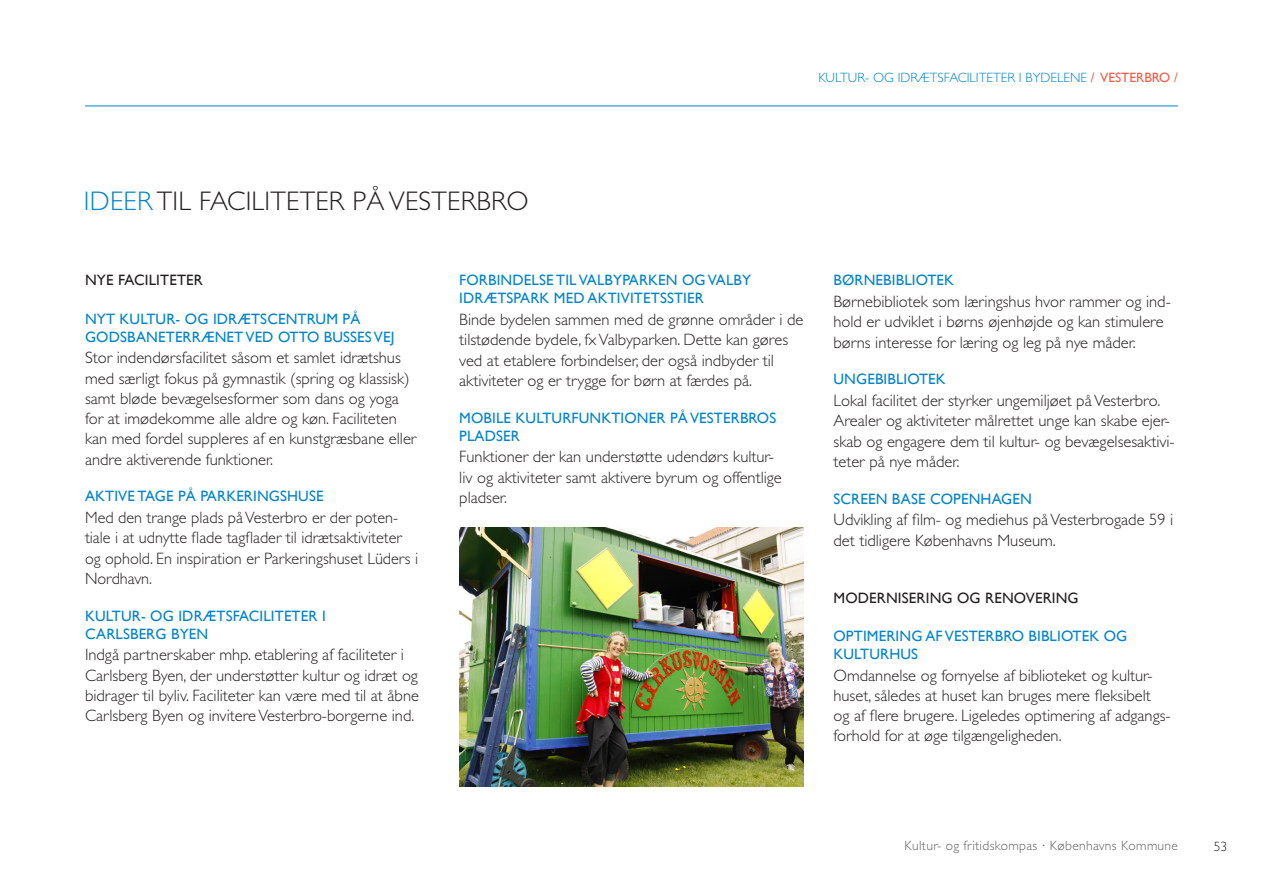
<style>
.page{position:relative;width:1263px;height:893px;background:#fff}
.page>*{position:absolute;margin:0;border:0;box-sizing:border-box;transform-origin:0 0}
.t1{font:300 27px "Gill Sans";letter-spacing:.01em;color:#231f20}
.t2{font:300 16.5px/20.2px "Gill Sans";color:#231f20}
.t3{font:15px/18px "Gill Sans";letter-spacing:.01em;color:#0084ca}
.t4{font:15px "Gill Sans";letter-spacing:.01em;color:#231f20}
.t5{font:300 13.5px "Gill Sans";color:#0084ca}
.t6{font:300 13.5px "Gill Sans";letter-spacing:.025em;color:#636366}
.t7{font:300 13.5px "Gill Sans";color:#231f20}
.s1{font-weight:400;color:#f15e4a}
.s2{color:#0084ca}
</style>
<div class="page">
<hr style="left:85px;top:106px;width:1093px;height:1px;background:#0084ca">
<img style="left:459px;top:527px;width:345px;height:259px">
<p class="t5" style="left:818px;top:70px;width:361px">KULTUR- OG IDRÆTSFACILITETER I BYDELENE <span class="s1">/ VESTERBRO /</span></p>
<h1 class="t1" style="left:84px;top:186px;width:446px"><span class="s2">IDEER</span> TIL FACILITETER PÅ VESTERBRO</h1>
<p class="t4" style="left:85px;top:274px;width:119px">NYE FACILITETER</p>
<p class="t3" style="left:85px;top:311px;width:311px">NYT KULTUR- OG IDRÆTSCENTRUM PÅ<br>GODSBANETERRÆNET VED OTTO BUSSES VEJ</p>
<p class="t2" style="left:85px;top:348px;width:333px">Stor indendørsfacilitet såsom et samlet idrætshus med særligt fokus på gymnastik (spring og klassisk) samt bløde bevægelsesformer som dans og yoga for at imødekomme alle aldre og køn. Faciliteten kan med fordel suppleres af en kunstgræsbane eller andre aktiverende funktioner.</p>
<p class="t3" style="left:85px;top:488px;width:240px">AKTIVE TAGE PÅ PARKERINGSHUSE</p>
<p class="t2" style="left:85px;top:507px;width:335px">Med den trange plads på Vesterbro er der poten&shy;tiale i at udnytte flade tagflader til idrætsaktiviteter og ophold. En inspiration er Parkeringshuset Lüders i Nordhavn.</p>
<p class="t3" style="left:85px;top:608px;width:242px">KULTUR- OG IDRÆTSFACILITETER I<br>CARLSBERG BYEN</p>
<p class="t2" style="left:85px;top:645px;width:335px">Indgå partnerskaber mhp. etablering af faciliteter i Carlsberg Byen, der understøtter kultur og idræt og bidrager til byliv. Faciliteter kan være med til at åbne Carlsberg Byen og invitere Vesterbro-borgerne ind.</p>
<p class="t3" style="left:459px;top:272px;width:293px">FORBINDELSE TIL VALBYPARKEN OG VALBY<br>IDRÆTSPARK MED AKTIVITETSSTIER</p>
<p class="t2" style="left:459px;top:309px;width:346px">Binde bydelen sammen med de grønne områder i de tilstødende bydele, fx Valbyparken. Dette kan gøres ved at etablere forbindelser, der også indbyder til aktiviteter og er trygge for børn at færdes på.</p>
<p class="t3" style="left:459px;top:410px;width:318px">MOBILE KULTURFUNKTIONER PÅ VESTERBROS<br>PLADSER</p>
<p class="t2" style="left:459px;top:447px;width:324px">Funktioner der kan understøtte udendørs kultur&shy;liv og aktiviteter samt aktivere byrum og offentlige pladser.</p>
<p class="t3" style="left:833px;top:272px;width:122px">BØRNEBIBLIOTEK</p>
<p class="t2" style="left:833px;top:291px;width:339px">Børnebibliotek som læringshus hvor rammer og ind&shy;hold er udviklet i børns øjenhøjde og kan stimulere børns interesse for læring og leg på nye måder.</p>
<p class="t3" style="left:833px;top:371px;width:114px">UNGEBIBLIOTEK</p>
<p class="t2" style="left:833px;top:390px;width:343px">Lokal facilitet der styrker ungemiljøet på Vesterbro.<br>Arealer og aktiviteter målrettet unge kan skabe ejer&shy;skab og engagere dem til kultur- og bevægelsesaktivi&shy;teter på nye måder.</p>
<p class="t3" style="left:833px;top:491px;width:200px">SCREEN BASE COPENHAGEN</p>
<p class="t2" style="left:833px;top:510px;width:341px">Udvikling af film- og mediehus på Vesterbrogade 59 i det tidligere Københavns Museum.</p>
<p class="t4" style="left:833px;top:591px;width:247px">MODERNISERING OG RENOVERING</p>
<p class="t3" style="left:833px;top:628px;width:295px">OPTIMERING AF VESTERBRO BIBLIOTEK OG<br>KULTURHUS</p>
<p class="t2" style="left:833px;top:665px;width:339px">Omdannelse og fornyelse af biblioteket og kultur&shy;huset, således at huset kan bruges mere fleksibelt og af flere brugere. Ligeledes optimering af adgangs&shy;forhold for at øge tilgængeligheden.</p>
<p class="t6" style="left:905px;top:837px;width:275px">Kultur- og fritidskompas · Københavns Kommune</p>
<p class="t7" style="left:1214px;top:839px;width:15px">53</p>
</div>
